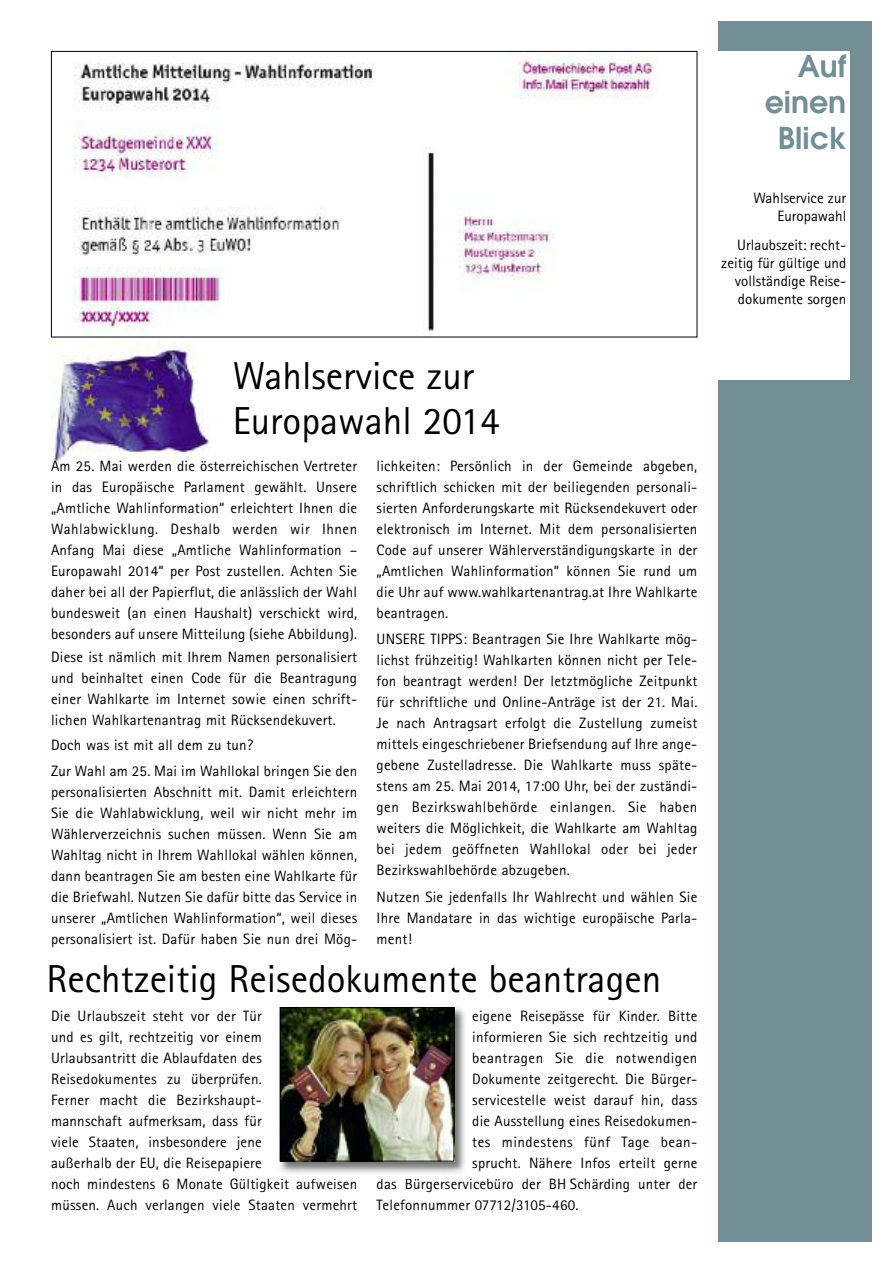
<style>
.page{position:relative;width:893px;height:1263px;background:#fff}
.page>*{position:absolute;margin:0;border:0;box-sizing:border-box;transform-origin:0 0}
.t1{font:39px/45px "Rotis Sans Serif";color:#000}
.t2{font:600 30px/36px "Avant Garde";color:#738e94;text-align:right}
.t3{font:15px/21px "Rotis Sans Serif";letter-spacing:.015em;color:#000;text-align:justify}
.t4{font:15px "Rotis Sans Serif";letter-spacing:.035em;color:#000}
</style>
<div class="page">
<img style="left:51px;top:343px;width:160px;height:121px">
<div style="left:719px;top:21px;width:153px;height:1221px;background:#738e94"></div>
<div style="left:710px;top:52px;width:139px;height:328px;background:#fff"></div>
<img style="left:73px;top:53px;width:580px;height:279px">
<div style="left:51px;top:51px;width:646px;height:286px;border:1px solid #000"></div>
<img style="left:279px;top:1007px;width:186px;height:167px">
<img style="left:282px;top:1009px;width:170px;height:150px">
<div style="left:280px;top:1007px;width:174px;height:154px;border:1px solid #000"></div>
<h1 class="t1" style="left:233px;top:357px;width:268px">Wahlservice zur<br>Europawahl 2014</h1>
<p class="t3" style="left:377px;top:457px;width:322px">lichkeiten: Persönlich in der Gemeinde abgeben, schriftlich schicken mit der beiliegenden personali&shy;sierten Anforderungskarte mit Rücksendekuvert oder elektronisch im Internet. Mit dem personalisierten Code auf unserer Wählerverständigungskarte in der „Amtlichen Wahlinformation“ können Sie rund um die Uhr auf www.wahlkartenantrag.at Ihre Wahlkarte beantragen.</p>
<p class="t3" style="left:377px;top:630px;width:322px">UNSERE TIPPS: Beantragen Sie Ihre Wahlkarte mög&shy;lichst frühzeitig! Wahlkarten können nicht per Tele&shy;fon beantragt werden! Der letztmögliche Zeitpunkt für schriftliche und Online-Anträge ist der 21. Mai.<br>Je nach Antragsart erfolgt die Zustellung zumeist mittels eingeschriebener Briefsendung auf Ihre ange&shy;gebene Zustelladresse. Die Wahlkarte muss späte&shy;stens am 25. Mai 2014, 17:00 Uhr, bei der zuständi&shy;gen Bezirkswahlbehörde einlangen. Sie haben weiters die Möglichkeit, die Wahlkarte am Wahltag bei jedem geöffneten Wahllokal oder bei jeder Bezirkswahlbehörde abzugeben.</p>
<p class="t3" style="left:377px;top:888px;width:322px">Nutzen Sie jedenfalls Ihr Wahlrecht und wählen Sie Ihre Mandatare in das wichtige europäische Parla&shy;ment!</p>
<p class="t3" style="left:51px;top:457px;width:308px">Am 25. Mai werden die österreichischen Vertreter in das Europäische Parlament gewählt. Unsere „Amtliche Wahlinformation“ erleichtert Ihnen die Wahlabwicklung. Deshalb werden wir Ihnen Anfang Mai diese „Amtliche Wahlinformation – Europawahl 2014“ per Post zustellen. Achten Sie daher bei all der Papierflut, die anlässlich der Wahl bundesweit (an einen Haushalt) verschickt wird, besonders auf unsere Mitteilung (siehe Abbildung).</p>
<p class="t3" style="left:51px;top:648px;width:308px">Diese ist nämlich mit Ihrem Namen personalisiert und beinhaltet einen Code für die Beantragung einer Wahlkarte im Internet sowie einen schrift&shy;lichen Wahlkartenantrag mit Rücksendekuvert.</p>
<p class="t3" style="left:51px;top:734px;width:308px;line-height:25.2px">Doch was ist mit all dem zu tun?<br>Zur Wahl am 25. Mai im Wahllokal bringen Sie den</p>
<p class="t3" style="left:51px;top:782px;width:308px">personalisierten Abschnitt mit. Damit erleichtern Sie die Wahlabwicklung, weil wir nicht mehr im Wählerverzeichnis suchen müssen. Wenn Sie am Wahltag nicht in Ihrem Wahllokal wählen können, dann beantragen Sie am besten eine Wahlkarte für die Briefwahl. Nutzen Sie dafür bitte das Service in unserer „Amtlichen Wahlinformation“, weil dieses personalisiert ist. Dafür haben Sie nun drei Mög-</p>
<h1 class="t1" style="left:46px;top:960px;width:616px">Rechtzeitig Reisedokumente beantragen</h1>
<p class="t3" style="left:472px;top:1007px;width:227px">eigene Reisepässe für Kinder. Bitte</p>
<p class="t3" style="left:472px;top:1028px;width:227px">informieren Sie sich rechtzeitig und</p>
<p class="t4" style="left:472px;top:1053px;width:227px">beantragen Sie die notwendigen</p>
<p class="t3" style="left:472px;top:1070px;width:227px">Dokumente zeitgerecht. Die Bürger-</p>
<p class="t3" style="left:472px;top:1091px;width:227px">servicestelle weist darauf hin, dass</p>
<p class="t3" style="left:472px;top:1112px;width:227px">die Ausstellung eines Reisedokumen-</p>
<p class="t4" style="left:472px;top:1137px;width:227px">tes mindestens fünf Tage bean-</p>
<p class="t3" style="left:472px;top:1154px;width:227px">sprucht. Nähere Infos erteilt gerne</p>
<p class="t3" style="left:377px;top:1175px;width:322px">das Bürgerservicebüro der BH Schärding unter der</p>
<p class="t3" style="left:377px;top:1196px;width:203px">Telefonnummer 07712/3105-460.</p>
<p class="t3" style="left:51px;top:1007px;width:308px;text-align:left">Die Urlaubszeit steht vor der Tür<br>und es gilt, rechtzeitig vor einem<br>Urlaubsantritt die Ablaufdaten des Reisedokumentes zu überprüfen.<br>Ferner macht die Bezirkshaupt-<br>mannschaft aufmerksam, dass für<br>viele Staaten, insbesondere jene<br>außerhalb der EU, die Reisepapiere<br>noch mindestens 6 Monate Gültigkeit aufweisen müssen. Auch verlangen viele Staaten vermehrt</p>
<h2 class="t2" style="left:765px;top:51px;width:83px">Auf einen<br>Blick</h2>
<p class="t3" style="left:753px;top:190px;width:94px;line-height:18px;text-align:right">Wahlservice zur<br>Europawahl</p>
<p class="t3" style="left:721px;top:237px;width:126px;line-height:18px;text-align:right">Urlaubszeit: recht&shy;zeitig für gültige und vollständige Reise&shy;dokumente sorgen</p>
</div>
